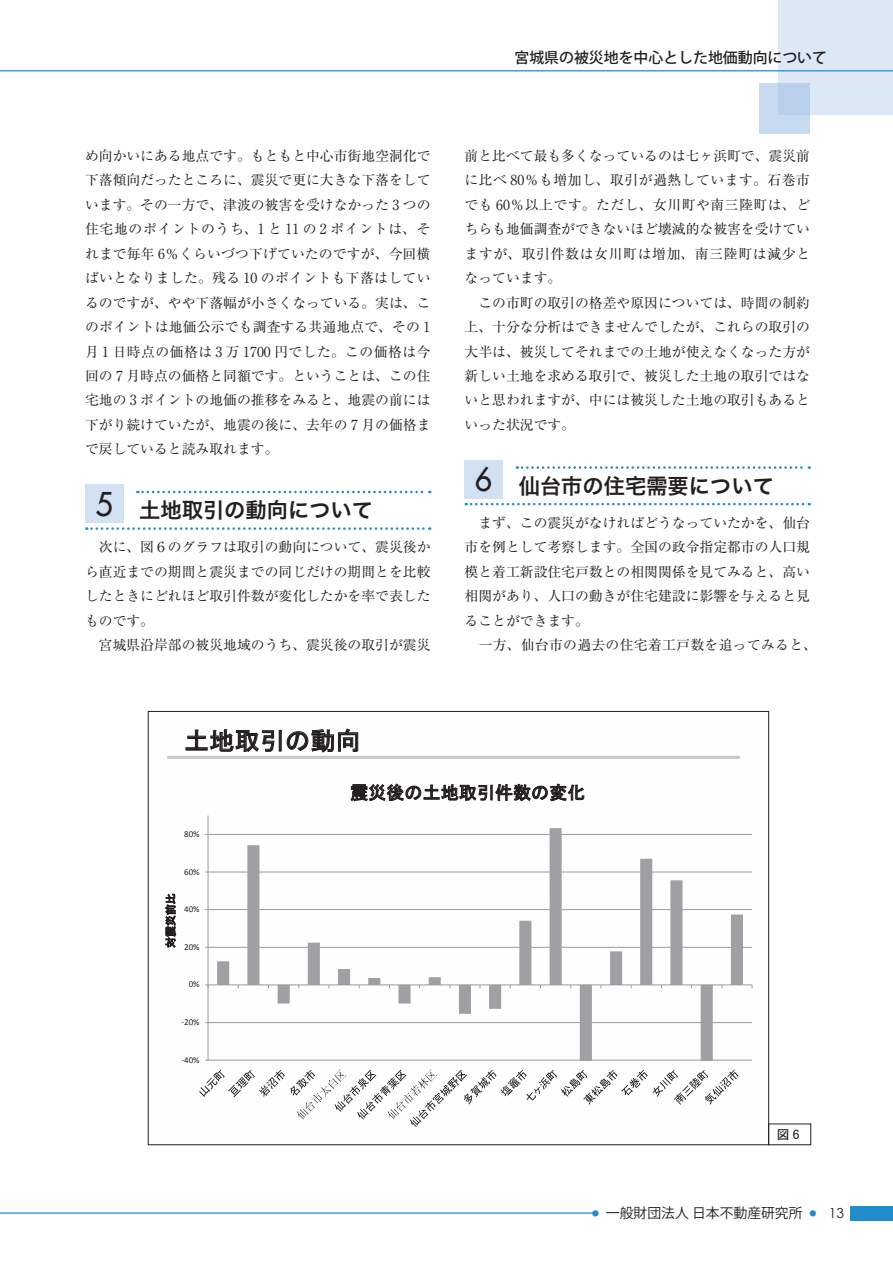
<style>
.page{position:relative;width:893px;height:1263px;background:#fff}
.page>*{position:absolute;margin:0;border:0;box-sizing:border-box;transform-origin:0 0}
.t1{font:25.2px "MS P Gothic";letter-spacing:.005em;color:#231f20}
.t2{font:21.3px "Hira Kaku Pro W6";color:#231f20}
.t3{font:18px "MS P Gothic";letter-spacing:.005em;color:#231f20}
.t4{font:500 14.85px "Koz Go Pro";color:#231f20}
.t5{font:13.8px/24.5px "Ryumin Pro";color:#231f20}
.t6{font:13.8px "Koz Go Pro";color:#231f20}
.t7{font:12.75px "DFHS Gothic W5 WINP RKSJ H";color:#231f20}
.t8{font:9px "Calibri";color:#231f20}
.s1{font-family:"Futura";font-size:31.95px}
.s2{font-family:"Century Gothic"}
</style>
<div class="page">
<div style="left:850px;top:1205px;width:43px;height:15px;background:#228dcd"></div>
<hr style="left:0;top:1212px;width:596px;height:2px;background:#228dcd">
<svg style="left:137px;top:491px;width:293px;height:2px"></svg>
<svg style="left:86px;top:527px;width:344px;height:3px"></svg>
<div style="left:85px;top:485px;width:38px;height:38px;background:#d2e1f2"></div>
<svg style="left:517px;top:466px;width:293px;height:3px"></svg>
<svg style="left:466px;top:503px;width:344px;height:2px"></svg>
<div style="left:465px;top:460px;width:38px;height:39px;background:#d2e1f2"></div>
<hr style="left:167px;top:756px;width:573px;height:3px;background:#c7c8ca">
<hr style="left:208px;top:1060px;width:544px;height:1px;background:#989a9d">
<hr style="left:208px;top:1022px;width:544px;height:1px;background:#989a9d">
<hr style="left:208px;top:947px;width:544px;height:1px;background:#989a9d">
<hr style="left:208px;top:909px;width:544px;height:1px;background:#989a9d">
<hr style="left:208px;top:872px;width:544px;height:1px;background:#989a9d">
<hr style="left:208px;top:834px;width:544px;height:1px;background:#989a9d">
<svg style="left:217px;top:847px;width:526px;height:214px"></svg>
<hr style="left:208px;top:815px;width:1px;height:245px;background:#989a9d">
<hr style="left:208px;top:984px;width:544px;height:1px;background:#989a9d">
<svg style="left:205px;top:984px;width:4px;height:4px"></svg>
<svg style="left:199px;top:1070px;width:539px;height:57px"></svg>
<svg style="left:165px;top:894px;width:11px;height:53px"></svg>
<svg style="left:185px;top:728px;width:400px;height:119px"></svg>
<div style="left:768px;top:1124px;width:43px;height:21px;border:1px solid #231f20"></div>
<div style="left:778px;top:0;width:115px;height:115px;background:#dce8f5"></div>
<div style="left:759px;top:83px;width:51px;height:51px;background:#c7daf0"></div>
<div style="left:778px;top:83px;width:32px;height:32px;background:#b8d0eb"></div>
<hr style="left:0;top:70px;width:893px;height:1px;background:#228dcd">
<p class="t5" style="left:85px;top:143px;width:347px;text-align:justify">め向かいにある地点です。もともと中心市街地空洞化で下落傾向だったところに、震災で更に大きな下落をしています。その一方で、津波の被害を受けなかった 3 つの住宅地のポイントのうち、1 と 11 の 2 ポイントは、それまで毎年 6％くらいづつ下げていたのですが、今回横ばいとなりました。残る 10 のポイントも下落はしているのですが、やや下落幅が小さくなっている。実は、このポイントは地価公示でも調査する共通地点で、その 1月 1 日時点の価格は 3 万 1700 円でした。この価格は今回の 7 月時点の価格と同額です。ということは、この住宅地の 3 ポイントの地価の推移をみると、地震の前には下がり続けていたが、地震の後に、去年の 7 月の価格まで戻していると読み取れます。</p>
<h2 class="t2" style="left:95px;top:491px;width:279px"><span class="s1">5</span> 土地取引の動向について</h2>
<p class="t5" style="left:85px;top:534px;width:347px">　次に、図６のグラフは取引の動向について、震災後から直近までの期間と震災までの同じだけの期間とを比較したときにどれほど取引件数が変化したかを率で表したものです。<br>　宮城県沿岸部の被災地域のうち、震災後の取引が震災</p>
<h1 class="t1" style="left:184px;top:728px;width:178px">土地取引の動向</h1>
<p class="t4" style="left:514px;top:48px;width:314px">宮城県の被災地を中心とした地価動向について</p>
<p class="t5" style="left:465px;top:143px;width:347px">前と比べて最も多くなっているのは七ヶ浜町で、震災前に比べ 80％も増加し、取引が過熱しています。石巻市でも 60％以上です。ただし、女川町や南三陸町は、どちらも地価調査ができないほど壊滅的な被害を受けていますが、取引件数は女川町は増加、南三陸町は減少となっています。<br>　この市町の取引の格差や原因については、時間の制約上、十分な分析はできませんでしたが、これらの取引の大半は、被災してそれまでの土地が使えなくなった方が新しい土地を求める取引で、被災した土地の取引ではないと思われますが、中には被災した土地の取引もあるといった状況です。</p>
<h2 class="t2" style="left:475px;top:467px;width:300px"><span class="s1">6</span> 仙台市の住宅需要について</h2>
<p class="t5" style="left:465px;top:509px;width:354px">　まず、この震災がなければどうなっていたかを、仙台市を例として考察します。全国の政令指定都市の人口規模と着工新設住宅戸数との相関関係を見てみると、高い相関があり、人口の動きが住宅建設に影響を与えると見ることができます。<br>　一方、仙台市の過去の住宅着工戸数を追ってみると、</p>
<p class="t8" style="left:184px;top:828px;width:17px">80%</p>
<p class="t8" style="left:184px;top:866px;width:17px">60%</p>
<p class="t8" style="left:184px;top:903px;width:17px">40%</p>
<p class="t8" style="left:184px;top:941px;width:17px">20%</p>
<p class="t8" style="left:189px;top:979px;width:12px">0%</p>
<p class="t8" style="left:181px;top:1016px;width:20px">-20%</p>
<p class="t8" style="left:181px;top:1054px;width:20px">-40%</p>
<h3 class="t3" style="left:350px;top:783px;width:237px">震災後の土地取引件数の変化</h3>
<p class="t7" style="left:777px;top:1128px;width:27px">図６</p>
<p class="t6" style="left:592px;top:1204px;width:253px"><sup>●</sup> 一般財団法人 日本不動産研究所 <sup>●</sup> <span class="s2">13</span></p>
</div>
